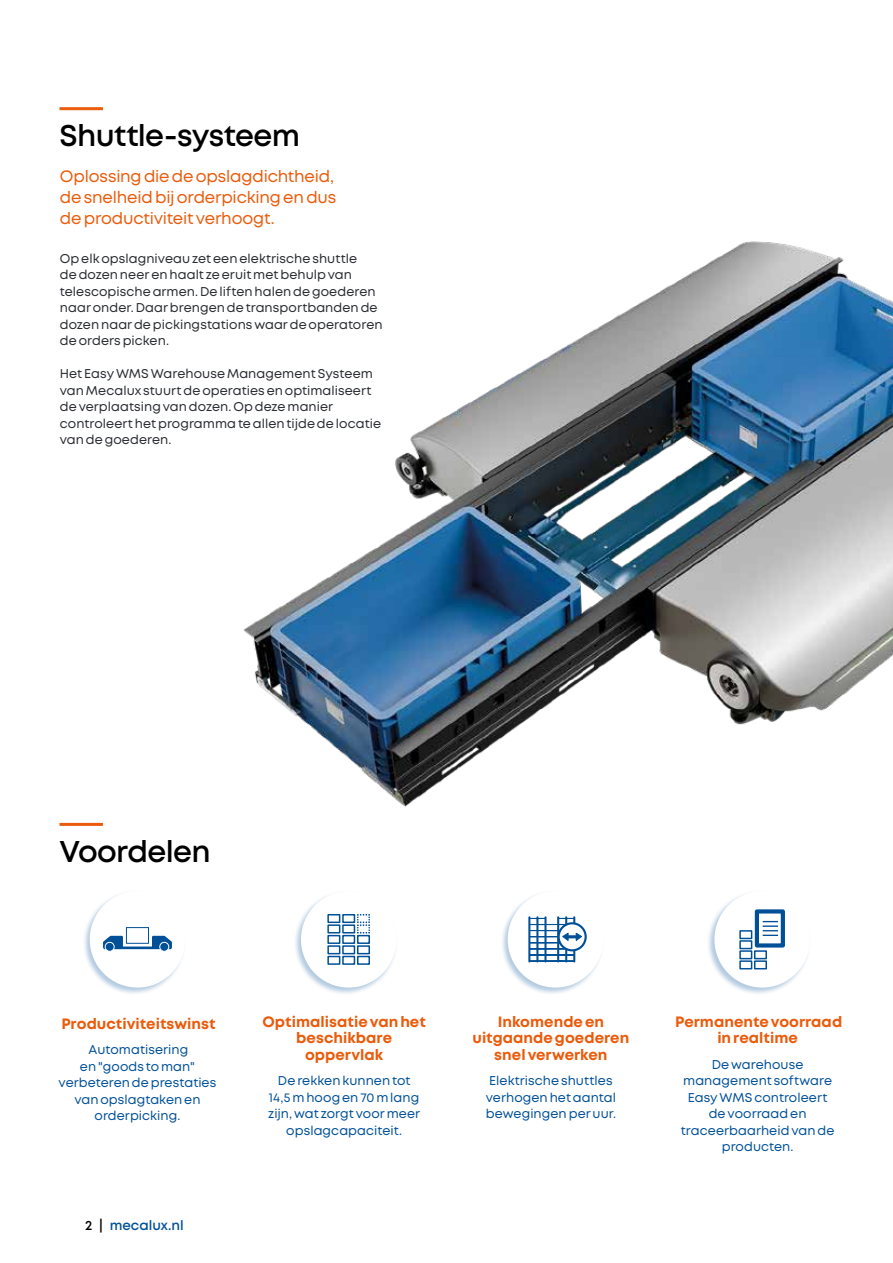
<style>
.page{position:relative;width:893px;height:1263px;background:#fff}
.page>*{position:absolute;margin:0;border:0;box-sizing:border-box;transform-origin:0 0}
.t1{font:600 30px "Mont";letter-spacing:-.02em;color:#000}
.t2{font:16.5px/21px "Mont";letter-spacing:-.01em;color:#ea5b0b}
.t3{font:700 15px/16.5px "Mont";letter-spacing:.005em;color:#ea5b0b;text-align:center}
.t4{font:600 13.5px "Mont";color:#005098}
.t5{font:12.75px/16.5px "Mont";letter-spacing:.005em;color:#282b30}
.t6{font:12.75px/16.5px "Mont";letter-spacing:.005em;color:#005098;text-align:center}
.s1{color:#000}
</style>
<div class="page">
<div style="left:707px;top:890px;width:104px;height:105px;background:#005098;opacity:.3"></div>
<div style="left:714px;top:891px;width:96px;height:96px;background:#fff;border-radius:50%"></div>
<div style="left:739px;top:950px;width:13px;height:9px;border:1px solid #005098"></div>
<div style="left:739px;top:960px;width:13px;height:9px;border:1px solid #005098"></div>
<div style="left:754px;top:950px;width:13px;height:9px;border:1px solid #005098"></div>
<div style="left:754px;top:960px;width:13px;height:9px;border:1px solid #005098"></div>
<div style="left:739px;top:940px;width:13px;height:9px;border:1px solid #005098"></div>
<div style="left:739px;top:930px;width:13px;height:9px;border:1px solid #005098"></div>
<div style="left:755px;top:909px;width:30px;height:38px;border:4px solid #005098"></div>
<svg style="left:763px;top:921px;width:15px;height:15px"></svg>
<div style="left:293px;top:890px;width:105px;height:105px;background:#005098;opacity:.3"></div>
<div style="left:301px;top:891px;width:95px;height:96px;background:#fff;border-radius:50%"></div>
<div style="left:342px;top:935px;width:13px;height:9px;border:1px solid #005098"></div>
<div style="left:357px;top:935px;width:13px;height:9px;border:1px solid #005098"></div>
<div style="left:327px;top:935px;width:13px;height:9px;border:1px solid #005098"></div>
<div style="left:342px;top:945px;width:13px;height:9px;border:1px solid #005098"></div>
<div style="left:357px;top:945px;width:13px;height:9px;border:1px solid #005098"></div>
<div style="left:327px;top:945px;width:13px;height:9px;border:1px solid #005098"></div>
<div style="left:342px;top:956px;width:13px;height:9px;border:1px solid #005098"></div>
<div style="left:357px;top:956px;width:13px;height:9px;border:1px solid #005098"></div>
<div style="left:327px;top:956px;width:13px;height:9px;border:1px solid #005098"></div>
<div style="left:342px;top:924px;width:13px;height:9px;border:1px solid #005098"></div>
<div style="left:327px;top:924px;width:13px;height:9px;border:1px solid #005098"></div>
<div style="left:342px;top:914px;width:13px;height:9px;border:1px solid #005098"></div>
<div style="left:327px;top:914px;width:13px;height:9px;border:1px solid #005098"></div>
<svg style="left:357px;top:914px;width:13px;height:20px"></svg>
<div style="left:500px;top:890px;width:105px;height:105px;background:#005098;opacity:.3"></div>
<div style="left:508px;top:891px;width:95px;height:96px;background:#fff;border-radius:50%"></div>
<hr style="left:557px;top:917px;width:2px;height:44px;background:#005098">
<hr style="left:565px;top:917px;width:2px;height:44px;background:#005098">
<hr style="left:573px;top:917px;width:2px;height:44px;background:#005098">
<hr style="left:528px;top:917px;width:2px;height:44px;background:#005098">
<hr style="left:536px;top:917px;width:2px;height:44px;background:#005098">
<hr style="left:544px;top:917px;width:2px;height:44px;background:#005098">
<div style="left:557px;top:922px;width:30px;height:29px;border:2px solid #005098;border-radius:50%"></div>
<svg style="left:529px;top:918px;width:54px;height:44px"></svg>
<div style="left:82px;top:890px;width:105px;height:105px;background:#005098;opacity:.3"></div>
<div style="left:90px;top:891px;width:95px;height:96px;background:#fff;border-radius:50%"></div>
<svg style="left:103px;top:935px;width:20px;height:14px"></svg>
<svg style="left:152px;top:935px;width:20px;height:14px"></svg>
<hr style="left:104px;top:946px;width:67px;height:3px;background:#005098">
<div style="left:105px;top:942px;width:9px;height:9px;background:#005098;border-radius:50%"></div>
<div style="left:105px;top:942px;width:10px;height:10px;border:1px solid #fff;border-radius:50%"></div>
<div style="left:160px;top:942px;width:9px;height:9px;background:#005098;border-radius:50%"></div>
<div style="left:159px;top:942px;width:10px;height:10px;border:1px solid #fff;border-radius:50%"></div>
<div style="left:126px;top:927px;width:23px;height:17px;border:1px solid #005098"></div>
<hr style="left:60px;top:107px;width:43px;height:3px;background:#ea5b0b">
<hr style="left:60px;top:823px;width:43px;height:3px;background:#ea5b0b">
<img style="left:161px;top:241px;width:732px;height:655px">
<h1 class="t1" style="left:60px;top:116px;width:242px">Shuttle-systeem</h1>
<p class="t2" style="left:60px;top:166px;width:278px">Oplossing die de opslagdichtheid, de snelheid bij orderpicking en dus de productiviteit verhoogt.</p>
<p class="t5" style="left:60px;top:250px;width:324px">Op elk opslagniveau zet een elektrische shuttle<br>de dozen neer en haalt ze eruit met behulp van telescopische armen. De liften halen de goederen naar onder. Daar brengen de transportbanden de dozen naar de pickingstations waar de operatoren de orders picken.</p>
<p class="t5" style="left:60px;top:366px;width:323px">Het Easy WMS Warehouse Management Systeem van Mecalux stuurt de operaties en optimaliseert de verplaatsing van dozen. Op deze manier controleert het programma te allen tijde de locatie van de goederen.</p>
<h1 class="t1" style="left:60px;top:832px;width:153px">Voordelen</h1>
<p class="t3" style="left:61px;top:1016px;width:156px">Productiviteitswinst</p>
<p class="t6" style="left:59px;top:1042px;width:159px">Automatisering<br>en "goods to man" verbeteren de prestaties van opslagtaken en orderpicking.</p>
<p class="t4" style="left:85px;top:1217px;width:100px"><span class="s1">2 |</span> mecalux.nl</p>
<p class="t3" style="left:262px;top:1013px;width:165px">Optimalisatie van het beschikbare oppervlak</p>
<p class="t6" style="left:268px;top:1072px;width:153px">De rekken kunnen tot<br>14,5 m hoog en 70 m lang zijn, wat zorgt voor meer opslagcapaciteit.</p>
<p class="t3" style="left:472px;top:1013px;width:158px">Inkomende en uitgaande goederen snel verwerken</p>
<p class="t6" style="left:486px;top:1072px;width:132px;text-align:left">Elektrische shuttles verhogen het aantal bewegingen per uur.</p>
<p class="t3" style="left:675px;top:1013px;width:169px">Permanente voorraad in realtime</p>
<p class="t6" style="left:681px;top:1056px;width:155px">De warehouse management software<br>Easy WMS controleert de voorraad en traceerbaarheid van de producten.</p>
</div>
